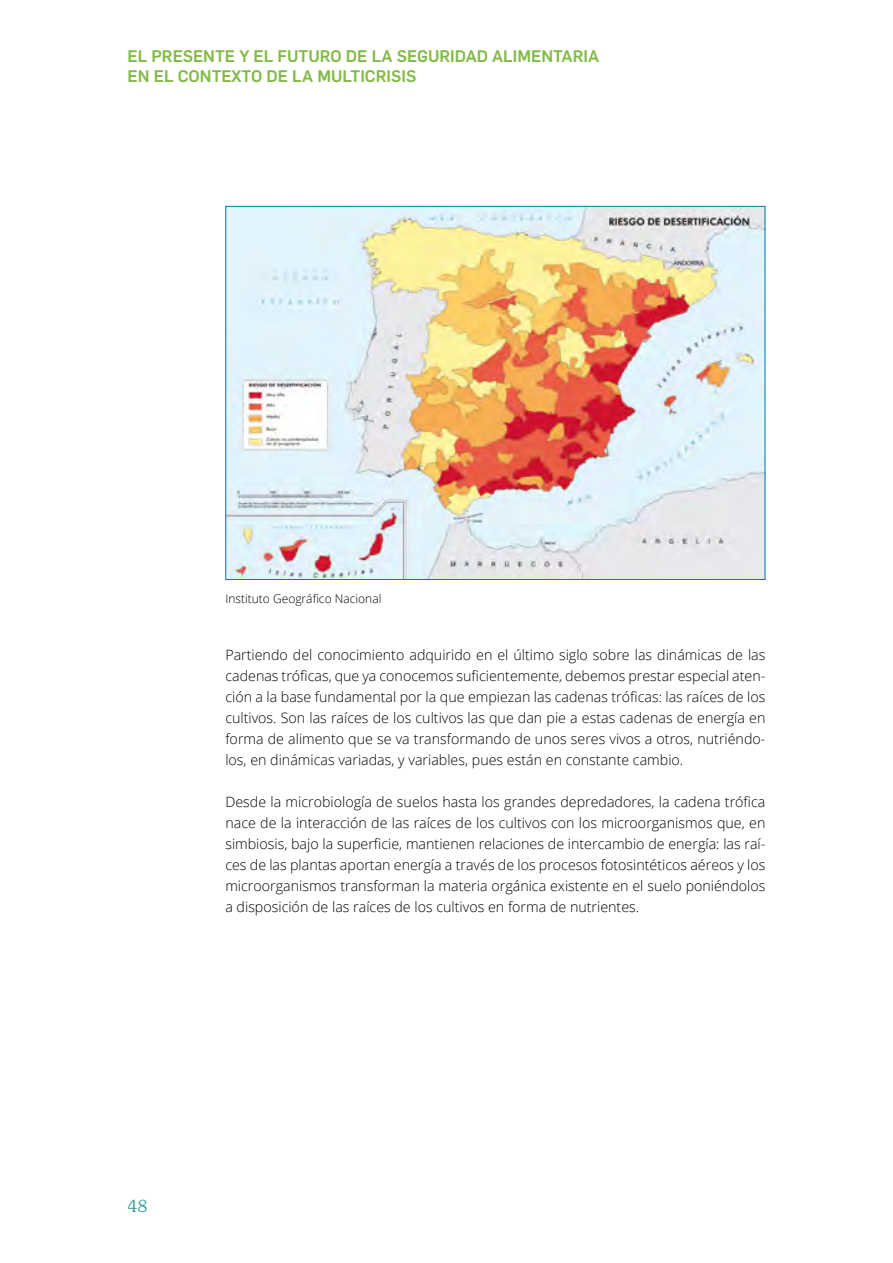
<style>
.page{position:relative;width:893px;height:1263px;background:#fff}
.page>*{position:absolute;margin:0;border:0;box-sizing:border-box;transform-origin:0 0}
.t1{font:500 16.5px/19.8px "Flama";color:#83ba47}
.t2{font:300 16.5px "Souvenir Std";color:#399d98}
.texto{font:300 14.25px/21px "Open Sans";color:#000;text-align:justify}
.fuente_grafico{font:300 12px "Open Sans";color:#000}
</style>
<div class="page">
<img style="left:227px;top:208px;width:536px;height:370px">
<p class="t1" style="left:128px;top:45px;width:473px">EL PRESENTE Y EL FUTURO DE LA SEGURIDAD ALIMENTARIA<br>EN EL CONTEXTO DE LA MULTICRISIS</p>
<p class="fuente_grafico" style="left:225px;top:590px;width:158px">Instituto Geográfico Nacional</p>
<p class="texto" style="left:225px;top:644px;width:542px">Partiendo del conocimiento adquirido en el último siglo sobre las dinámicas de las cadenas tróficas, que ya conocemos suficientemente, debemos prestar especial aten&shy;ción a la base fundamental por la que empiezan las cadenas tróficas: las raíces de los cultivos. Son las raíces de los cultivos las que dan pie a estas cadenas de energía en forma de alimento que se va transformando de unos seres vivos a otros, nutriéndo&shy;los, en dinámicas variadas, y variables, pues están en constante cambio.</p>
<p class="texto" style="left:225px;top:791px;width:542px">Desde la microbiología de suelos hasta los grandes depredadores, la cadena trófica nace de la interacción de las raíces de los cultivos con los microorganismos que, en simbiosis, bajo la superficie, mantienen relaciones de intercambio de energía: las raí&shy;ces de las plantas aportan energía a través de los procesos fotosintéticos aéreos y los microorganismos transforman la materia orgánica existente en el suelo poniéndolos a disposición de las raíces de los cultivos en forma de nutrientes.</p>
<p class="t2" style="left:128px;top:1196px;width:21px">48</p>
</div>
